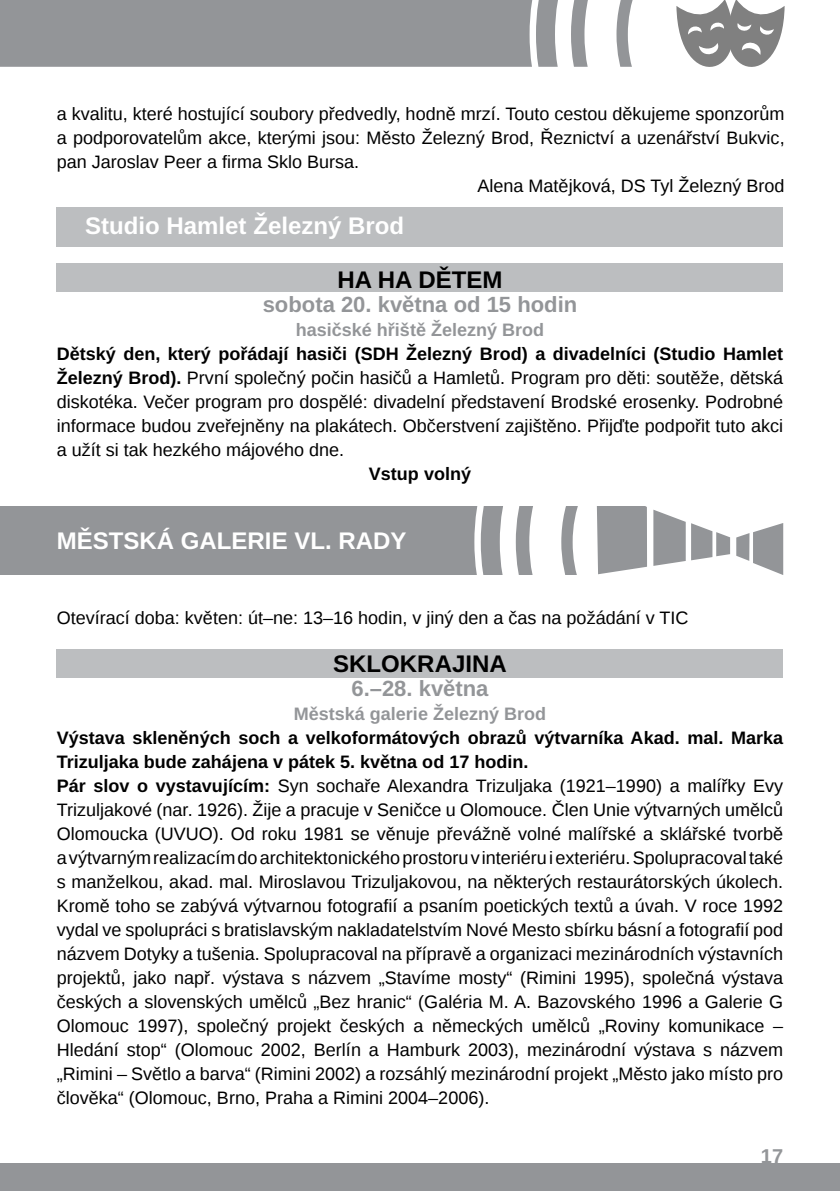
<style>
.page{position:relative;width:840px;height:1191px;background:#fff}
.page>*{position:absolute;margin:0;border:0;box-sizing:border-box;transform-origin:0 0}
.t1{font:700 24px "Liberation Sans";color:#fff}
.t2{font:700 24px "Liberation Sans";color:#000}
.t3{font:700 22px "Liberation Sans";color:#939598}
.t4{font:700 20px "Liberation Sans";color:#939598}
.t5{font:18px/24px "Liberation Sans";color:#000;text-align:justify}
.t6{font:700 18px "Liberation Sans";color:#939598}
.t7{font:700 18px "Liberation Sans";color:#000}
.s1{font-weight:700}
</style>
<div class="page">
<div style="left:0;top:1163px;width:839px;height:28px;background:#939598"></div>
<div style="left:0;top:506px;width:588px;height:68px;background:#939598"></div>
<svg style="left:540px;top:506px;width:178px;height:172px"></svg>
<svg style="left:471px;top:506px;width:175px;height:136px"></svg>
<svg style="left:653px;top:509px;width:76px;height:57px"></svg>
<svg style="left:736px;top:523px;width:46px;height:52px"></svg>
<div style="left:0;top:0;width:526px;height:67px;background:#939598"></div>
<svg style="left:526px;top:0;width:258px;height:67px"></svg>
<div style="left:57px;top:263px;width:725px;height:29px;background:#bcbec0"></div>
<div style="left:57px;top:207px;width:725px;height:40px;background:#bcbec0"></div>
<div style="left:57px;top:649px;width:725px;height:28px;background:#bcbec0"></div>
<p class="t5" style="left:57px;top:102px;width:729px">a kvalitu, které hostující soubory předvedly, hodně mrzí. Touto cestou děkujeme sponzorům</p>
<p class="t5" style="left:57px;top:126px;width:729px">a podporovatelům akce, kterými jsou: Město Železný Brod, Řeznictví a uzenářství Bukvic,</p>
<p class="t5" style="left:57px;top:150px;width:304px">pan Jaroslav Peer a firma Sklo Bursa.</p>
<p class="t5" style="left:477px;top:174px;width:308px">Alena Matějková, DS Tyl Železný Brod</p>
<h1 class="t1" style="left:57px;top:209px;width:349px">Studio Hamlet Železný Brod</h1>
<h1 class="t2" style="left:337px;top:263px;width:166px">HA HA dětem</h1>
<p class="t3" style="left:262px;top:289px;width:316px">sobota 20. května od 15 hodin</p>
<p class="t6" style="left:295px;top:317px;width:250px">hasičské hřiště Železný Brod</p>
<p class="t7" style="left:57px;top:341px;width:317px">Dětský den, který pořádají hasiči (SDH</p>
<p class="t5" style="left:57px;top:343px;width:727px;text-indent:349px"><span class="s1">Železný Brod) a divadelníci (Studio Hamlet Železný Brod).</span> První společný počin hasičů a Hamletů. Program pro děti: soutěže, dětská diskotéka. Večer program pro dospělé: divadelní představení Brodské erosenky. Podrobné informace budou zveřejněny na plakátech. Občerstvení zajištěno. Přijďte podpořit tuto akci a užít si tak hezkého májového dne.</p>
<p class="t7" style="left:369px;top:461px;width:104px">Vstup volný</p>
<h1 class="t1" style="left:57px;top:524px;width:54px">MĚSTSKÁ</h1>
<h1 class="t1" style="left:181px;top:524px;width:35px">GALERIE</h1>
<h1 class="t1" style="left:294px;top:524px;width:62px">VL . RADY</h1>
<p class="t5" style="left:57px;top:607px;width:633px">Otevírací doba: květen: út–ne: 13–16 hodin, v jiný den a čas na požádání v TIC</p>
<h1 class="t2" style="left:333px;top:647px;width:18px">SKLOKRA</h1>
<h1 class="t2" style="left:452px;top:647px;width:28px">JINA</h1>
<p class="t3" style="left:351px;top:673px;width:139px">6.–28. května</p>
<p class="t6" style="left:293px;top:701px;width:254px">Městská galerie Železný Brod</p>
<p class="t5" style="left:57px;top:727px;width:727px;text-align:left"><span class="s1">Výstava skleněných soch a velkoformátových obrazů výtvarníka Akad. mal. Marka Trizuljaka bude zahájena v pátek 5. května od 17 hodin.<br>Pár slov o vystavujícím:</span> Syn sochaře Alexandra Trizuljaka (1921–1990) a malířky Evy Trizuljakové (nar. 1926). Žije a pracuje v Seničce u Olomouce. Člen Unie výtvarných umělců Olomoucka (UVUO). Od roku 1981 se věnuje převážně volné malířské a sklářské tvorbě a výtvarným realizacím do architektonického prostoru v interiéru i exteriéru. Spolupracoval také s manželkou, akad. mal. Miroslavou Trizuljakovou, na některých restaurátorských úkolech.<br>Kromě toho se zabývá výtvarnou fotografií a psaním poetických textů a úvah. V roce 1992 vydal ve spolupráci s bratislavským nakladatelstvím N ové Mesto sbírku básní a fotografií pod názvem Dotyky a tušenia. Spolupracoval na přípravě a organizaci mezinárodních výstavních projektů, jako např. výstava s názvem „Stavíme mosty“ (Rimini 1995), společná výstava českých a slovenských umělců „Bez hranic“ (Galéria M. A. Bazovského 1996 a Galerie G Olomouc 1997), společný projekt českých a německých umělců „Roviny komunikace – Hledání stop“ (Olomouc 2002, Berlín a Hamburk 2003), mezinárodní výstava s názvem „Rimini – Světlo a barva“ (Rimini 2002) a rozsáhlý mezinárodní projekt „Město jako místo pro člověka“ (Olomouc, Brno, Praha a Rimini 2004–2006).</p>
<p class="t4" style="left:760px;top:1142px;width:24px">17</p>
</div>
